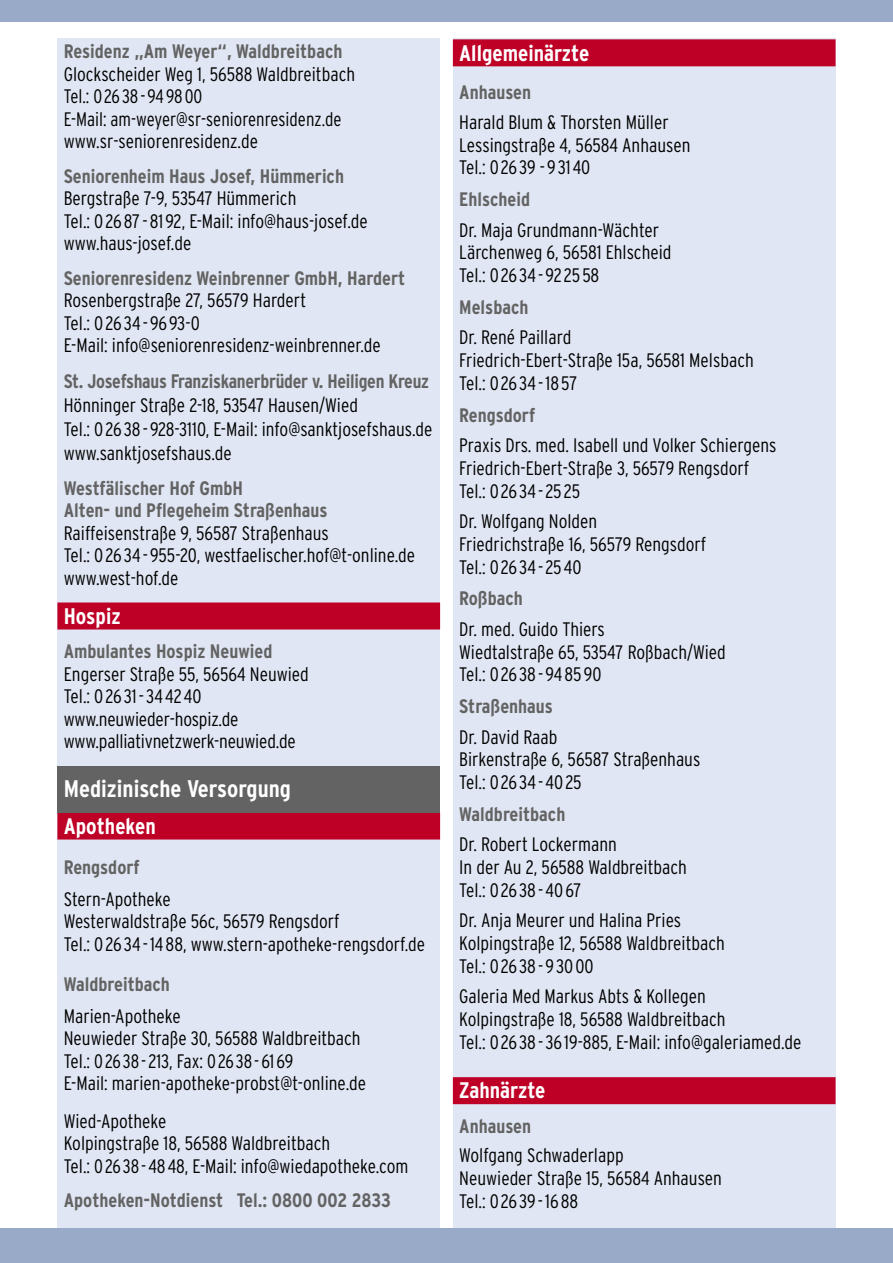
<style>
.page{position:relative;width:893px;height:1263px;background:#fff}
.page>*{position:absolute;margin:0;border:0;box-sizing:border-box;transform-origin:0 0}
.t1{font:700 condensed 24px "Interstate Plus";color:#fff}
.Standard_Fließtext{font:700 condensed 22.5px "Interstate Plus";color:#fff}
.Standard_Fließtext-2{font:300 condensed 19.5px "Interstate Plus";color:#000}
.Standard_Fließtext-3{font:700 condensed 19.5px "Interstate Plus";color:#636363}
</style>
<div class="page">
<div style="left:57px;top:38px;width:383px;height:1199px;background:#e0e6f3"></div>
<div style="left:453px;top:38px;width:383px;height:1199px;background:#e0e6f3"></div>
<div style="left:453px;top:39px;width:383px;height:27px;background:#be0027"></div>
<div style="left:453px;top:1077px;width:383px;height:27px;background:#be0027"></div>
<div style="left:57px;top:602px;width:383px;height:27px;background:#be0027"></div>
<div style="left:57px;top:812px;width:383px;height:27px;background:#be0027"></div>
<div style="left:57px;top:766px;width:383px;height:47px;background:#636363"></div>
<div style="left:0;top:1229px;width:893px;height:34px;background:#98aac7"></div>
<div style="left:0;top:0;width:893px;height:21px;background:#98aac7"></div>
<p class="Standard_Fließtext-3" style="left:64px;top:40px;width:280px">Residenz „Am Weyer“, Waldbreitbach</p>
<p class="Standard_Fließtext-2" style="left:64px;top:63px;width:293px">Glockscheider Weg 1, 56588 Waldbreitbach</p>
<p class="Standard_Fließtext-2" style="left:64px;top:85px;width:140px">Tel.: 0 26 38 - 94 98 00</p>
<p class="Standard_Fließtext-2" style="left:64px;top:108px;width:279px">E-Mail: am-weyer@sr-seniorenresidenz.de</p>
<p class="Standard_Fließtext-2" style="left:64px;top:130px;width:196px">www.sr-seniorenresidenz.de</p>
<p class="Standard_Fließtext-3" style="left:64px;top:165px;width:282px">Seniorenheim Haus Josef, Hümmerich</p>
<p class="Standard_Fließtext-2" style="left:64px;top:187px;width:234px">Bergstraße 7-9, 53547 Hümmerich</p>
<p class="Standard_Fließtext-2" style="left:64px;top:210px;width:306px">Tel.: 0 26 87 - 81 92, E-Mail: info@haus-josef.de</p>
<p class="Standard_Fließtext-2" style="left:64px;top:232px;width:129px">www.haus-josef.de</p>
<p class="Standard_Fließtext-3" style="left:64px;top:267px;width:343px">Seniorenresidenz Weinbrenner GmbH, Hardert</p>
<p class="Standard_Fließtext-2" style="left:64px;top:289px;width:244px">Rosenbergstraße 27, 56579 Hardert</p>
<p class="Standard_Fließtext-2" style="left:64px;top:312px;width:137px">Tel.: 0 26 34 - 96 93-0</p>
<p class="Standard_Fließtext-2" style="left:64px;top:334px;width:319px">E-Mail: info@seniorenresidenz-weinbrenner.de</p>
<p class="Standard_Fließtext-3" style="left:64px;top:370px;width:367px">St. Josefshaus Franziskanerbrüder v. Heiligen Kreuz</p>
<p class="Standard_Fließtext-2" style="left:64px;top:394px;width:296px">Hönninger Straße 2-18, 53547 Hausen/Wied</p>
<p class="Standard_Fließtext-2" style="left:64px;top:418px;width:370px">Tel.: 0 26 38 - 928-3110, E-Mail: info@sanktjosefshaus.de</p>
<p class="Standard_Fließtext-2" style="left:64px;top:442px;width:169px">www.sanktjosefshaus.de</p>
<p class="Standard_Fließtext-3" style="left:64px;top:477px;width:181px">Westfälischer Hof GmbH</p>
<p class="Standard_Fließtext-3" style="left:64px;top:499px;width:265px">Alten- und Pflegeheim Straßenhaus</p>
<p class="Standard_Fließtext-2" style="left:64px;top:522px;width:267px">Raiffeisenstraße 9, 56587 Straßenhaus</p>
<p class="Standard_Fließtext-2" style="left:64px;top:544px;width:353px">Tel.: 0 26 34 - 955-20, westfaelischer.hof@t-online.de</p>
<p class="Standard_Fließtext-2" style="left:64px;top:567px;width:116px">www.west-hof.de</p>
<p class="Standard_Fließtext" style="left:64px;top:603px;width:58px">Hospiz</p>
<p class="Standard_Fließtext-3" style="left:64px;top:640px;width:210px">Ambulantes Hospiz Neuwied</p>
<p class="Standard_Fließtext-2" style="left:64px;top:663px;width:247px">Engerser Straße 55, 56564 Neuwied</p>
<p class="Standard_Fließtext-2" style="left:64px;top:685px;width:139px">Tel.: 0 26 31 - 34 42 40</p>
<p class="Standard_Fließtext-2" style="left:64px;top:708px;width:176px">www.neuwieder-hospiz.de</p>
<p class="Standard_Fließtext-2" style="left:64px;top:730px;width:234px">www.palliativnetzwerk-neuwied.de</p>
<p class="t1" style="left:64px;top:775px;width:229px">Medizinische Versorgung</p>
<p class="Standard_Fließtext" style="left:64px;top:813px;width:94px">Apotheken</p>
<p class="Standard_Fließtext-3" style="left:64px;top:856px;width:77px">Rengsdorf</p>
<p class="Standard_Fließtext-2" style="left:64px;top:888px;width:109px">Stern-Apotheke</p>
<p class="Standard_Fließtext-2" style="left:64px;top:910px;width:277px">Westerwaldstraße 56c, 56579 Rengsdorf</p>
<p class="Standard_Fließtext-2" style="left:64px;top:933px;width:363px">Tel.: 0 26 34 - 1488, www.stern-apotheke-rengsdorf.de</p>
<p class="Standard_Fließtext-3" style="left:64px;top:973px;width:108px">Waldbreitbach</p>
<p class="Standard_Fließtext-2" style="left:64px;top:1005px;width:119px">Marien-Apotheke</p>
<p class="Standard_Fließtext-2" style="left:64px;top:1027px;width:298px">Neuwieder Straße 30, 56588 Waldbreitbach</p>
<p class="Standard_Fließtext-2" style="left:64px;top:1050px;width:231px">Tel.: 0 26 38 - 213, Fax: 0 26 38 - 6169</p>
<p class="Standard_Fließtext-2" style="left:64px;top:1072px;width:304px">E-Mail: marien-apotheke-probst@t-online.de</p>
<p class="Standard_Fließtext-2" style="left:64px;top:1110px;width:104px">Wied-Apotheke</p>
<p class="Standard_Fließtext-2" style="left:64px;top:1132px;width:268px">Kolpingstraße 18, 56588 Waldbreitbach</p>
<p class="Standard_Fließtext-2" style="left:64px;top:1155px;width:346px">Tel.: 0 26 38 - 4848, E-Mail: info@wiedapotheke.com</p>
<p class="Standard_Fließtext-3" style="left:64px;top:1189px;width:329px">Apotheken-Notdienst Tel.: 0800 002 2833</p>
<p class="Standard_Fließtext" style="left:459px;top:40px;width:132px">Allgemeinärzte</p>
<p class="Standard_Fließtext-3" style="left:459px;top:81px;width:73px">Anhausen</p>
<p class="Standard_Fließtext-2" style="left:459px;top:111px;width:211px">Harald Blum &amp; Thorsten Müller</p>
<p class="Standard_Fließtext-2" style="left:459px;top:134px;width:233px">Lessingstraße 4, 56584 Anhausen</p>
<p class="Standard_Fließtext-2" style="left:459px;top:157px;width:133px">Tel.: 02639 -93140</p>
<p class="Standard_Fließtext-3" style="left:459px;top:189px;width:72px">Ehlscheid</p>
<p class="Standard_Fließtext-2" style="left:459px;top:219px;width:201px">Dr. Maja Grundmann-Wächter</p>
<p class="Standard_Fließtext-2" style="left:459px;top:242px;width:214px">Lärchenweg 6, 56581 Ehlscheid</p>
<p class="Standard_Fließtext-2" style="left:459px;top:264px;width:142px">Tel.: 0 26 34 - 92 25 58</p>
<p class="Standard_Fließtext-3" style="left:459px;top:296px;width:71px">Melsbach</p>
<p class="Standard_Fließtext-2" style="left:459px;top:327px;width:114px">Dr. René Paillard</p>
<p class="Standard_Fließtext-2" style="left:459px;top:349px;width:296px">Friedrich-Ebert-Straße 15a, 56581 Melsbach</p>
<p class="Standard_Fließtext-2" style="left:459px;top:372px;width:120px">Tel.: 0 26 34 - 18 57</p>
<p class="Standard_Fließtext-3" style="left:459px;top:404px;width:77px">Rengsdorf</p>
<p class="Standard_Fließtext-2" style="left:459px;top:434px;width:319px">Praxis Drs. med. Isabell und Volker Schiergens</p>
<p class="Standard_Fließtext-2" style="left:459px;top:457px;width:291px">Friedrich-Ebert-Straße 3, 56579 Rengsdorf</p>
<p class="Standard_Fließtext-2" style="left:459px;top:480px;width:122px">Tel.: 0 26 34 - 25 25</p>
<p class="Standard_Fließtext-2" style="left:459px;top:510px;width:140px">Dr. Wolfgang Nolden</p>
<p class="Standard_Fließtext-2" style="left:459px;top:533px;width:249px">Friedrichstraße 16, 56579 Rengsdorf</p>
<p class="Standard_Fließtext-2" style="left:459px;top:556px;width:124px">Tel.: 0 26 34 - 25 40</p>
<p class="Standard_Fließtext-3" style="left:459px;top:588px;width:65px">Roßbach</p>
<p class="Standard_Fließtext-2" style="left:459px;top:618px;width:147px">Dr. med. Guido Thiers</p>
<p class="Standard_Fließtext-2" style="left:459px;top:641px;width:268px">Wiedtalstraße 65, 53547 Roßbach/Wied</p>
<p class="Standard_Fließtext-2" style="left:459px;top:663px;width:144px">Tel.: 0 26 38 - 94 85 90</p>
<p class="Standard_Fließtext-3" style="left:459px;top:695px;width:95px">Straßenhaus</p>
<p class="Standard_Fließtext-2" style="left:459px;top:726px;width:100px">Dr. David Raab</p>
<p class="Standard_Fließtext-2" style="left:459px;top:748px;width:243px">Birkenstraße 6, 56587 Straßenhaus</p>
<p class="Standard_Fließtext-2" style="left:459px;top:771px;width:124px">Tel.: 0 26 34 - 40 25</p>
<p class="Standard_Fließtext-3" style="left:459px;top:803px;width:108px">Waldbreitbach</p>
<p class="Standard_Fließtext-2" style="left:459px;top:833px;width:159px">Dr. Robert Lockermann</p>
<p class="Standard_Fließtext-2" style="left:459px;top:856px;width:229px">In der Au 2, 56588 Waldbreitbach</p>
<p class="Standard_Fließtext-2" style="left:459px;top:879px;width:124px">Tel.: 0 26 38 - 40 67</p>
<p class="Standard_Fließtext-2" style="left:459px;top:909px;width:223px">Dr. Anja Meurer und Halina Pries</p>
<p class="Standard_Fließtext-2" style="left:459px;top:932px;width:267px">Kolpingstraße 12, 56588 Waldbreitbach</p>
<p class="Standard_Fließtext-2" style="left:459px;top:955px;width:136px">Tel.: 0 26 38 - 9 30 00</p>
<p class="Standard_Fließtext-2" style="left:459px;top:985px;width:248px">Galeria Med Markus Abts &amp; Kollegen</p>
<p class="Standard_Fließtext-2" style="left:459px;top:1008px;width:268px">Kolpingstraße 18, 56588 Waldbreitbach</p>
<p class="Standard_Fließtext-2" style="left:459px;top:1031px;width:344px">Tel.: 0 26 38 - 36 19-885, E-Mail: info@galeriamed.de</p>
<p class="Standard_Fließtext" style="left:459px;top:1078px;width:88px">Zahnärzte</p>
<p class="Standard_Fließtext-3" style="left:459px;top:1115px;width:73px">Anhausen</p>
<p class="Standard_Fließtext-2" style="left:459px;top:1144px;width:166px">Wolfgang Schwaderlapp</p>
<p class="Standard_Fließtext-2" style="left:459px;top:1167px;width:264px">Neuwieder Straße 15, 56584 Anhausen</p>
<p class="Standard_Fließtext-2" style="left:459px;top:1190px;width:121px">Tel.: 0 26 39 - 16 88</p>
</div>
